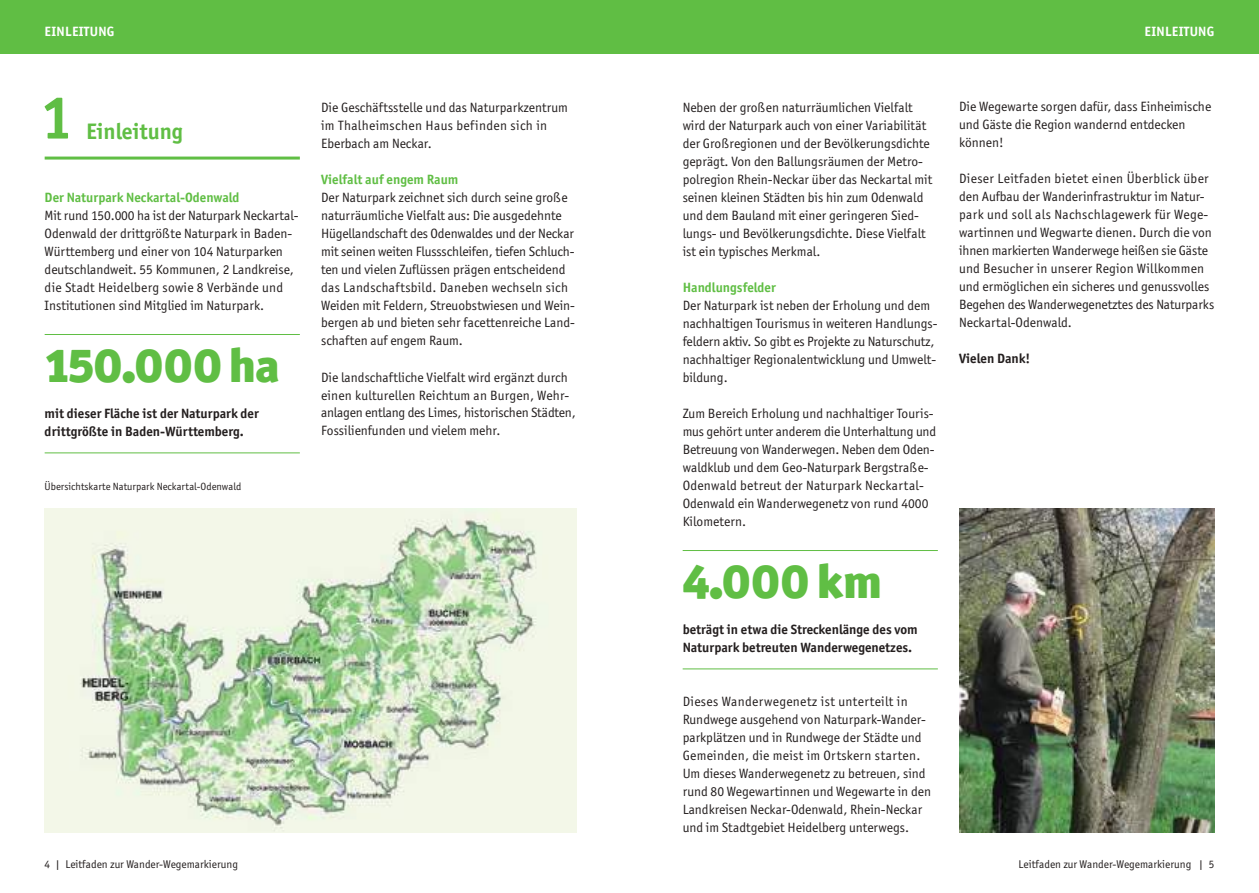
<style>
.page{position:relative;width:1259px;height:893px;background:#fff}
.page>*{position:absolute;margin:0;border:0;box-sizing:border-box;transform-origin:0 0}
.t1{font:700 61.05px "ITC Officina Sans";color:#60be44}
.t2{font:900 48px "ITC Officina Sans";letter-spacing:.025em;color:#60be44}
.t3{font:700 22.5px "ITC Officina Sans";color:#60be44}
.t4{font:13.5px/18px "ITC Officina Sans";color:#241f1f}
.t5{font:700 13.5px/18px "ITC Officina Sans";color:#241f1f}
.t6{font:700 13.5px "ITC Officina Sans";color:#60be44}
.t7{font:700 13.5px "ITC Officina Sans";letter-spacing:.025em;color:#fff}
.t8{font:11.25px "ITC Officina Sans";color:#241f1f}
.t9{font:10.5px "ITC Officina Sans";color:#241f1f}
</style>
<div class="page">
<div style="left:0;top:0;width:1259px;height:53px;background:#60be44"></div>
<hr style="left:45px;top:157px;width:255px;height:3px;background:#60be44">
<hr style="left:45px;top:334px;width:255px;height:1px;background:#60be44">
<hr style="left:45px;top:453px;width:255px;height:1px;background:#60be44">
<hr style="left:682px;top:550px;width:256px;height:1px;background:#60be44">
<hr style="left:682px;top:669px;width:256px;height:1px;background:#60be44">
<img style="left:45px;top:508px;width:531px;height:324px">
<img style="left:959px;top:508px;width:255px;height:324px">
<p class="t7" style="left:45px;top:23px;width:71px">EINLEITUNG</p>
<p class="t7" style="left:1144px;top:23px;width:71px">EINLEITUNG</p>
<h1 class="t1" style="left:41px;top:80px;width:34px">1</h1>
<h3 class="t3" style="left:86px;top:117px;width:99px">Einleitung</h3>
<p class="t6" style="left:45px;top:189px;width:196px">Der Naturpark Neckartal-Odenwald</p>
<p class="t4" style="left:45px;top:206px;width:255px">Mit rund 150.000 ha ist der Naturpark Neckartal-Odenwald der drittgrößte Naturpark in Baden-Württemberg und einer von 104 Naturparken deutschlandweit. 55 Kommunen, 2 Landkreise, die Stadt Heidelberg sowie 8 Verbände und Institutionen sind Mitglied im Naturpark.</p>
<h2 class="t2" style="left:45px;top:334px;width:237px">150.000 ha</h2>
<p class="t5" style="left:45px;top:404px;width:216px">mit dieser Fläche ist der Naturpark der drittgrößte in Baden-Württemberg.</p>
<p class="t9" style="left:45px;top:480px;width:198px">Übersichtskarte Naturpark Neckartal-Odenwald</p>
<p class="t4" style="left:321px;top:98px;width:248px">Die Geschäftsstelle und das Naturparkzentrum im Thalheimschen Haus befinden sich in<br>Eberbach am Neckar.</p>
<p class="t6" style="left:321px;top:171px;width:139px">Vielfalt auf engem Raum</p>
<p class="t4" style="left:321px;top:188px;width:255px">Der Naturpark zeichnet sich durch seine große naturräumliche Vielfalt aus: Die ausgedehnte Hügellandschaft des Odenwaldes und der Neckar mit seinen weiten Flussschleifen, tiefen Schluch&shy;ten und vielen Zuflüssen prägen entscheidend das Landschaftsbild. Daneben wechseln sich Weiden mit Feldern, Streuobstwiesen und Wein&shy;bergen ab und bieten sehr facetten reiche Land&shy;schaften auf engem Raum.</p>
<p class="t4" style="left:321px;top:368px;width:256px">Die landschaftliche Vielfalt wird ergänzt durch einen kulturellen Reichtum an Burgen, Wehr&shy;anlagen entlang des Limes, historischen Städten, Fossilienfunden und vielem mehr.</p>
<p class="t4" style="left:682px;top:98px;width:251px">Neben der großen naturräumlichen Vielfalt wird der Naturpark auch von einer Variabilität der Großregionen und der Bevölkerungsdichte geprägt. Von den Ballungsräumen der Metro&shy;polregion Rhein-Neckar über das Neckartal mit seinen kleinen Städten bis hin zum Odenwald und dem Bauland mit einer geringeren Sied&shy;lungs- und Bevölkerungsdichte. Diese Vielfalt ist ein typisches Merkmal.</p>
<p class="t6" style="left:682px;top:279px;width:95px">Handlungsfelder</p>
<p class="t4" style="left:682px;top:296px;width:256px">Der Naturpark ist neben der Erholung und dem nachhaltigen Tourismus in weiteren Handlungs&shy;feldern aktiv. So gibt es Projekte zu Naturschutz, nachhaltiger Regionalentwicklung und Umwelt&shy;bildung.</p>
<p class="t4" style="left:682px;top:404px;width:255px">Zum Bereich Erholung und nachhaltiger Touris&shy;mus gehört unter anderem die Unterhaltung und Betreuung von Wanderwegen. Neben dem Oden&shy;waldklub und dem Geo-Naturpark Berg straße-Odenwald betreut der Naturpark Neckartal-Odenwald ein Wanderwegenetz von rund 4000<br>Kilometern.</p>
<h2 class="t2" style="left:682px;top:550px;width:200px">4.000 km</h2>
<p class="t5" style="left:682px;top:620px;width:236px">beträgt in etwa die Streckenlänge des vom<br>Naturpark betreuten Wanderwegenetzes.</p>
<p class="t4" style="left:682px;top:692px;width:250px">Dieses Wanderwegenetz ist unterteilt in Rundwege ausgehend von Naturpark-Wander&shy;parkplätzen und in Rundwege der Städte und Gemeinden, die meist im Ortskern starten.<br>Um dieses Wanderwegenetz zu betreuen, sind rund 80 Wegewartinnen und Wegewarte in den Landkreisen Neckar-Odenwald, Rhein-Neckar und im Stadtgebiet Heidelberg unterwegs.</p>
<p class="t4" style="left:959px;top:98px;width:254px">Die Wegewarte sorgen dafür, dass Einheimische und Gäste die Region wandernd entdecken können!</p>
<p class="t4" style="left:959px;top:170px;width:257px">Dieser Leitfaden bietet einen Überblick über den Aufbau der Wanderinfrastruktur im Natur&shy;park und soll als Nachschlagewerk für Wege&shy;wartinnen und Wegwarte dienen. Durch die von ihnen markierten Wanderwege heißen sie Gäste und Besucher in unserer Region Willkommen und ermöglichen ein sicheres und genussvolles Begehen des Wanderwegenetztes des Naturparks Neckartal-Odenwald.</p>
<p class="t5" style="left:959px;top:350px;width:73px">Vielen Dank!</p>
<p class="t8" style="left:45px;top:857px;width:195px">4 | Leitfaden zur Wander-Wegemarkierung</p>
<p class="t8" style="left:1018px;top:857px;width:197px">Leitfaden zur Wander-Wegemarkierung | 5</p>
</div>
